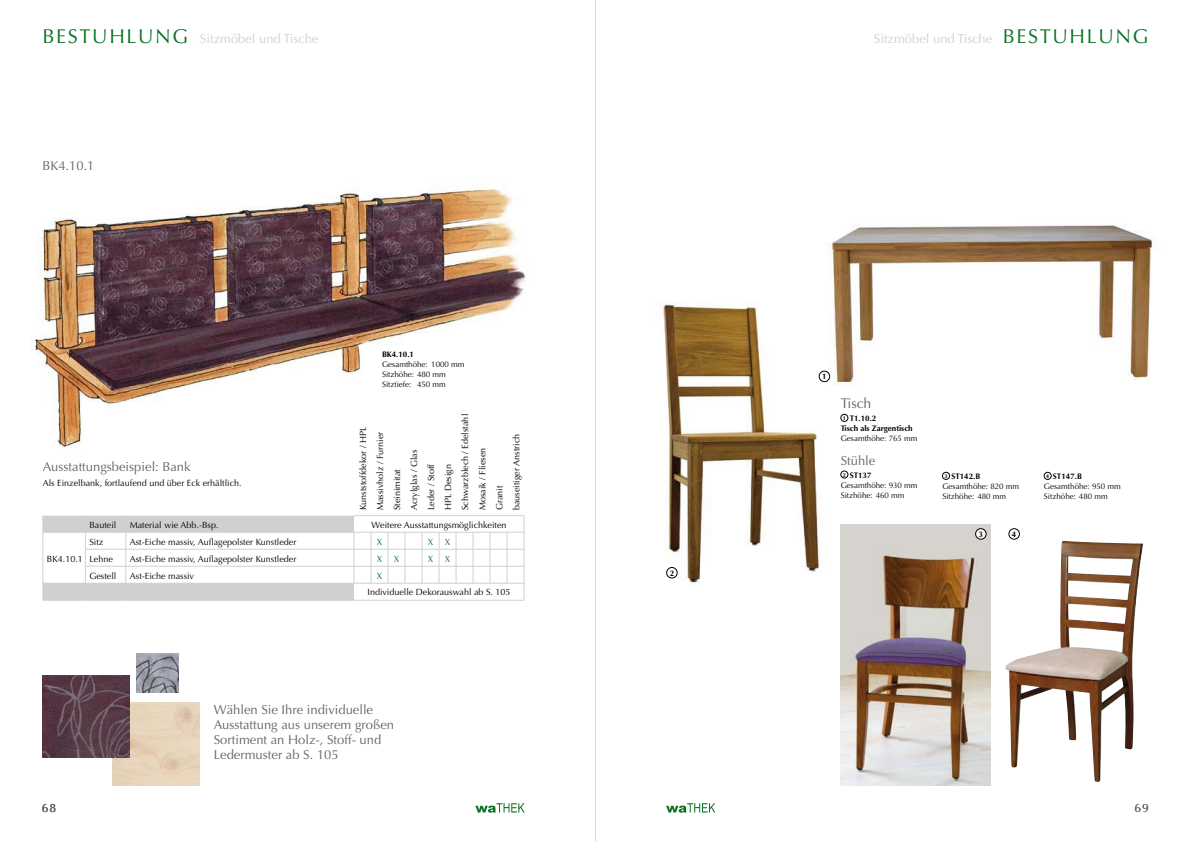
<style>
.page{position:relative;width:1191px;height:842px;background:#fff}
.page>*{position:absolute;margin:0;border:0;box-sizing:border-box;transform-origin:0 0}
.t1{font:14px "Optima";letter-spacing:-.01em;color:#646567}
.t2{font:13px/15px "Optima";color:#646567}
.t3{font:13px "Optima";color:#cfd0d2}
.t4{font:12px "Optima";color:#646567}
.t5{font:9px/17px "Optima";color:#000}
.t6{font:9px "Optima";color:#087323}
.t7{font:8px/10px "Optima";color:#000}
.t8{font:700 8px/10px "Optima";color:#000}
.s1{font-size:20px;color:#087323}
.s2{font-size:5.5px}
.s3{font-weight:700;font-size:5.5px}
.s4{font-weight:700}
</style>
<div class="page">
<svg style="left:475px;top:803px;width:49px;height:10px"></svg>
<img style="left:30px;top:184px;width:496px;height:264px">
<hr style="left:354px;top:532px;width:34px;height:1px;background:#cfd0d2">
<hr style="left:354px;top:549px;width:34px;height:1px;background:#cfd0d2">
<hr style="left:354px;top:566px;width:34px;height:1px;background:#cfd0d2">
<svg style="left:371px;top:533px;width:1px;height:50px"></svg>
<svg style="left:388px;top:516px;width:137px;height:84px"></svg>
<hr style="left:354px;top:515px;width:51px;height:1px;background:#cfd0d2">
<hr style="left:405px;top:515px;width:119px;height:1px;background:#cfd0d2">
<hr style="left:354px;top:583px;width:51px;height:1px;background:#cfd0d2">
<hr style="left:405px;top:583px;width:119px;height:1px;background:#cfd0d2">
<hr style="left:43px;top:600px;width:42px;height:1px;background:#cfd0d2">
<hr style="left:85px;top:600px;width:41px;height:1px;background:#cfd0d2">
<hr style="left:126px;top:600px;width:279px;height:1px;background:#cfd0d2">
<hr style="left:405px;top:600px;width:119px;height:1px;background:#cfd0d2">
<svg style="left:43px;top:516px;width:312px;height:84px"></svg>
<img style="left:43px;top:676px;width:87px;height:82px">
<img style="left:136px;top:653px;width:42px;height:39px">
<svg style="left:666px;top:803px;width:49px;height:10px"></svg>
<img style="left:659px;top:303px;width:161px;height:280px">
<img style="left:840px;top:525px;width:150px;height:260px">
<img style="left:1005px;top:541px;width:138px;height:241px">
<img style="left:817px;top:224px;width:336px;height:162px">
<div style="left:840px;top:471px;width:8px;height:7px;border:1px solid #000;border-radius:50%"></div>
<div style="left:942px;top:472px;width:7px;height:7px;border:1px solid #000;border-radius:50%"></div>
<div style="left:1044px;top:472px;width:7px;height:7px;border:1px solid #000;border-radius:50%"></div>
<div style="left:1008px;top:528px;width:11px;height:11px;border:1px solid #000;border-radius:50%"></div>
<div style="left:819px;top:371px;width:11px;height:11px;border:1px solid #000;border-radius:50%"></div>
<div style="left:666px;top:567px;width:11px;height:11px;background:#fff;border-radius:50%"></div>
<div style="left:666px;top:567px;width:11px;height:11px;border:1px solid #000;border-radius:50%"></div>
<div style="left:975px;top:529px;width:11px;height:10px;background:#fff;border-radius:50%"></div>
<div style="left:975px;top:528px;width:11px;height:11px;border:1px solid #000;border-radius:50%"></div>
<div style="left:840px;top:414px;width:8px;height:8px;border:1px solid #000;border-radius:50%"></div>
<hr style="left:595px;top:0;width:1px;height:842px;background:#d9dada">
<h2 class="t3" style="left:42px;top:31px;width:277px"><span class="s1">BESTUHLUNG</span> Sitzmöbel und Tische</h2>
<h2 class="t2" style="left:43px;top:158px;width:54px">BK4.10.1</h2>
<h2 class="t2" style="left:43px;top:459px;width:149px">Ausstattungsbeispiel: Bank</h2>
<p class="t5" style="left:43px;top:475px;width:200px">Als Einzelbank, fortlaufend und über Eck erhältlich.</p>
<p class="t8" style="left:382px;top:349px;width:34px">BK4.10.1</p>
<p class="t7" style="left:382px;top:359px;width:84px">Gesamthöhe: 1000 mm<br>Sitzhöhe: 480 mm<br>Sitztiefe: 450 mm</p>
<p class="t5" style="left:355px;top:510px;width:98px;rotate:-90deg">Kunststoffdekor / HPL<br>Massivholz / Furnier<br>Steinimitat<br>Acrylglas / Glas<br>Leder / Stoff<br>HPL Design<br>Schwarzblech / Edelstahl<br>Mosaik / Fliesen<br>Granit<br>bauseitiger Anstrich</p>
<p class="t5" style="left:47px;top:550px;width:38px">BK4.10.1</p>
<p class="t5" style="left:89px;top:516px;width:28px">Bauteil</p>
<p class="t5" style="left:130px;top:516px;width:90px">Material wie Abb.-Bsp.</p>
<p class="t5" style="left:371px;top:516px;width:136px">Weitere Ausstattungsmöglichkeiten</p>
<p class="t5" style="left:89px;top:533px;width:15px">Sitz</p>
<p class="t5" style="left:130px;top:533px;width:168px">Ast-Eiche massiv, Auflagepolster Kunstleder</p>
<p class="t6" style="left:377px;top:537px;width:7px">X</p>
<p class="t6" style="left:428px;top:537px;width:7px">X</p>
<p class="t6" style="left:445px;top:537px;width:7px">X</p>
<p class="t5" style="left:89px;top:550px;width:25px">Lehne</p>
<p class="t5" style="left:130px;top:550px;width:168px">Ast-Eiche massiv, Auflagepolster Kunstleder</p>
<p class="t6" style="left:377px;top:554px;width:7px">X</p>
<p class="t6" style="left:394px;top:554px;width:7px">X</p>
<p class="t6" style="left:428px;top:554px;width:7px">X</p>
<p class="t6" style="left:445px;top:554px;width:7px">X</p>
<p class="t5" style="left:89px;top:567px;width:28px">Gestell</p>
<p class="t5" style="left:130px;top:567px;width:66px">Ast-Eiche massiv</p>
<p class="t6" style="left:377px;top:571px;width:7px">X</p>
<p class="t5" style="left:367px;top:584px;width:144px">Individuelle Dekorauswahl ab S. 105</p>
<h3 class="t4" style="left:42px;top:801px;width:16px">68</h3>
<h2 class="t2" style="left:214px;top:702px;width:182px">Wählen Sie Ihre individuelle<br>Ausstattung aus unserem großen<br>Sortiment an Holz-, Stoff- und<br>Ledermuster ab S. 105</h2>
<p class="t8" style="left:669px;top:568px;width:6px">2</p>
<h2 class="t3" style="left:874px;top:31px;width:276px">Sitzmöbel und Tische <span class="s1">BESTUHLUNG</span></h2>
<p class="t8" style="left:822px;top:372px;width:6px">1</p>
<h1 class="t1" style="left:840px;top:395px;width:32px">Tisch</h1>
<p class="t8" style="left:840px;top:413px;width:74px"><span class="s2">1</span> T1.10.2<br>Tisch als Zargentisch</p>
<p class="t7" style="left:840px;top:433px;width:78px">Gesamthöhe: 765 mm</p>
<h2 class="t2" style="left:840px;top:453px;width:36px">Stühle</h2>
<p class="t7" style="left:840px;top:470px;width:78px"><span class="s3">2</span> <span class="s4">ST137<br></span>Gesamthöhe: 930 mm<br>Sitzhöhe: 460 mm</p>
<p class="t7" style="left:942px;top:471px;width:78px"><span class="s3">3</span> <span class="s4">ST142.B<br></span>Gesamthöhe: 820 mm<br>Sitzhöhe: 480 mm</p>
<p class="t7" style="left:1044px;top:471px;width:78px"><span class="s3">4</span> <span class="s4">ST147.B<br></span>Gesamthöhe: 950 mm<br>Sitzhöhe: 480 mm</p>
<p class="t8" style="left:1012px;top:529px;width:6px">4</p>
<p class="t8" style="left:978px;top:529px;width:6px">3</p>
<h3 class="t4" style="left:1134px;top:801px;width:16px">69</h3>
</div>
